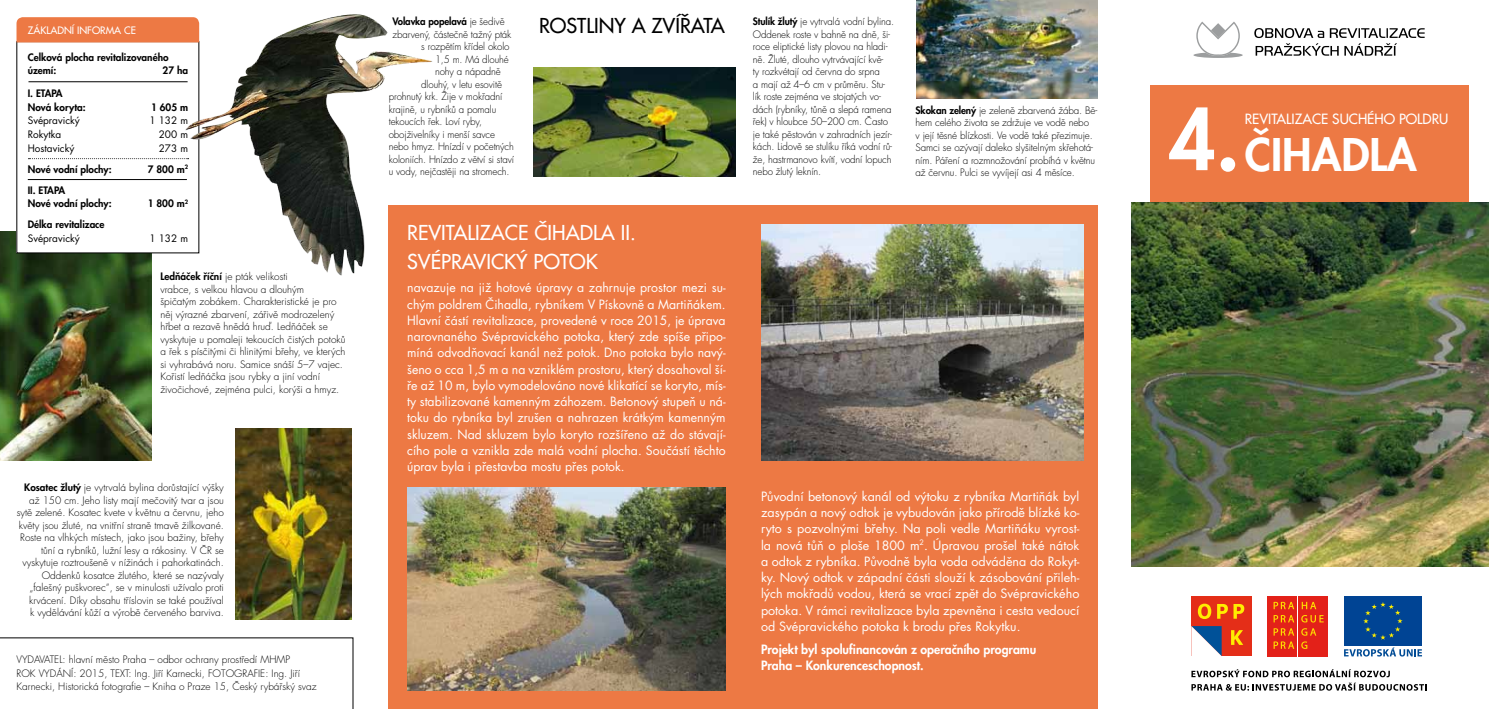
<style>
.page{position:relative;width:1489px;height:709px;background:#fff}
.page>*{position:absolute;margin:0;border:0;box-sizing:border-box;transform-origin:0 0}
.t1{font:800 81.62px "Futura CE";color:#fff}
.t2{font:800 43.75px "Futura CE";color:#fff}
.t3{font:20px/28.8px "Futura CE";color:#fff}
.t4{font:20px "Futura CE";color:#000}
.t5{font:13.75px "Futura CE";color:#fff}
.t6{font:12.5px/16.2px "Futura CE";color:#fff;text-align:justify}
.t7{font:800 12.5px/16.2px "Futura CE";color:#fff}
.t8{font:300 10px/12.5px "Futura CE";color:#000}
.t9{font:800 10px/13.8px "Futura CE";color:#000}
.t10{font:10px "Futura CE";color:#000}
.t11{font:10px "Futura CE";color:#fff}
.s1{font-weight:800}
.s2{font-weight:300}
</style>
<div class="page">
<div style="left:389px;top:205px;width:708px;height:504px;background:#ed7944"></div>
<img style="left:235px;top:428px;width:116px;height:192px">
<img style="left:761px;top:224px;width:322px;height:236px">
<img style="left:533px;top:67px;width:202px;height:110px">
<img style="left:0;top:231px;width:152px;height:230px">
<img style="left:916px;top:0;width:181px;height:99px">
<div style="left:1149px;top:85px;width:318px;height:454px;background:#ed7944"></div>
<img style="left:1131px;top:202px;width:357px;height:364px">
<svg style="left:1254px;top:28px;width:170px;height:28px"></svg>
<svg style="left:1193px;top:22px;width:49px;height:36px"></svg>
<div style="left:17px;top:42px;width:182px;height:211px;background:#fff"></div>
<div style="left:17px;top:17px;width:156px;height:25px;background:#ed7944"></div>
<hr style="left:28px;top:81px;width:160px;height:1px;background:#000">
<svg style="left:28px;top:158px;width:145px;height:1px"></svg>
<hr style="left:28px;top:179px;width:159px;height:1px;background:#000">
<img style="left:173px;top:14px;width:260px;height:270px">
<img style="left:408px;top:487px;width:317px;height:203px">
<div style="left:1191px;top:596px;width:60px;height:60px;background:#e42e18"></div>
<svg style="left:1191px;top:626px;width:30px;height:30px"></svg>
<svg style="left:1197px;top:603px;width:47px;height:16px"></svg>
<svg style="left:1231px;top:630px;width:12px;height:15px"></svg>
<div style="left:1344px;top:596px;width:77px;height:50px;background:#004494"></div>
<svg style="left:1363px;top:602px;width:39px;height:37px"></svg>
<svg style="left:1344px;top:647px;width:77px;height:9px"></svg>
<div style="left:1267px;top:596px;width:30px;height:60px;background:#e32119"></div>
<div style="left:1298px;top:596px;width:29px;height:60px;background:#e32119"></div>
<svg style="left:1273px;top:602px;width:21px;height:7px"></svg>
<svg style="left:1301px;top:602px;width:15px;height:7px"></svg>
<svg style="left:1273px;top:615px;width:21px;height:7px"></svg>
<svg style="left:1301px;top:615px;width:22px;height:7px"></svg>
<svg style="left:1273px;top:628px;width:21px;height:7px"></svg>
<svg style="left:1301px;top:628px;width:15px;height:7px"></svg>
<svg style="left:1273px;top:641px;width:21px;height:8px"></svg>
<svg style="left:1301px;top:641px;width:6px;height:8px"></svg>
<svg style="left:1191px;top:669px;width:235px;height:21px"></svg>
<svg style="left:0;top:637px;width:353px;height:72px"></svg>
<p class="t11" style="left:28px;top:25px;width:110px">ZÁKLADNÍ INFORMA CE</p>
<p class="t9" style="left:28px;top:50px;width:142px">Celková plocha revitalizovaného území:</p>
<p class="t9" style="left:162px;top:64px;width:27px">27 ha</p>
<p class="t9" style="left:28px;top:86px;width:59px">I. ETAPA<br>Nová koryta:</p>
<p class="t9" style="left:151px;top:100px;width:38px">1 605 m</p>
<p class="t10" style="left:28px;top:115px;width:53px">Svépravický</p>
<p class="t10" style="left:149px;top:115px;width:40px">1 132 m</p>
<p class="t10" style="left:28px;top:128px;width:35px">Rokytka</p>
<p class="t10" style="left:159px;top:128px;width:31px">200 m</p>
<p class="t10" style="left:28px;top:142px;width:48px">Hostavický</p>
<p class="t10" style="left:159px;top:142px;width:31px">273 m</p>
<p class="t9" style="left:28px;top:162px;width:85px">Nové vodní plochy:</p>
<p class="t9" style="left:148px;top:162px;width:42px">7 800 m<sup>2</sup></p>
<p class="t9" style="left:28px;top:183px;width:85px">II. ETAPA<br>Nové vodní plochy:</p>
<p class="t9" style="left:148px;top:197px;width:42px">1 800 m<sup>2</sup></p>
<p class="t9" style="left:28px;top:217px;width:78px">Délka revitalizace</p>
<p class="t10" style="left:28px;top:232px;width:53px">Svépravický</p>
<p class="t10" style="left:149px;top:232px;width:40px">1 132 m</p>
<p class="t8" style="left:160px;top:270px;width:186px"><span class="s1">Ledňáček říční</span> je pták velikosti<br>vrabce, s velkou hlavou a dlouhým<br>špičatým zobákem. Charakteristické je pro něj výrazné zbarvení, zářivě modrozelený hřbet a rezavě hnědá hruď. Ledňáček se vyskytuje u pomaleji tekoucích čistých potoků a řek s písčitými či hlinitými břehy, ve kterých si vyhrabává noru. Samice snáší 5–7 vajec.<br>Kořistí ledňáčka jsou rybky a jiní vodní živočichové, zejména pulci, korýši a hmyz.</p>
<p class="t8" style="left:17px;top:482px;width:209px;text-align:right"><span class="s1">Kosatec žlutý</span> je vytrvalá bylina dorůstající výšky až 150 cm. Jeho listy mají mečovitý tvar a jsou sytě zelené. Kosatec kvete v květnu a červnu, jeho květy jsou žluté, na vnitřní straně tmavě žilkované.<br>Roste na vlhkých místech, jako jsou bažiny, břehy tůní a rybníků, lužní lesy a rákosiny. V ČR se vyskytuje roztroušeně v nížinách i pahorkatinách.<br>Oddenků kosatce žlutého, které se nazývaly „falešný puškvorec“, se v minulosti užívalo proti krvácení. Díky obsahu tříslovin se také používal<br>k vydělávání kůží a výrobě červeného barviva.</p>
<p class="t8" style="left:17px;top:652px;width:285px;line-height:14.2px">VYDAVATEL: hlavní město Praha – odbor ochrany prostředí MHMP<br>ROK VYDÁNÍ: 2015, TEXT: Ing. Jiří Karnecki, FOTOGRAFIE: Ing. Jiří</p>
<p class="t8" style="left:17px;top:680px;width:301px">Karnecki, Historická fotografie – Kniha o Praze 15, Český rybářský svaz</p>
<p class="t9" style="left:392px;top:14px;width:114px">Volavka popelavá <span class="s2">je šedivě</span></p>
<p class="t8" style="left:392px;top:28px;width:120px">zbarvený, částečně tažný pták</p>
<p class="t8" style="left:421px;top:41px;width:90px">s rozpětím křídel okolo</p>
<p class="t8" style="left:435px;top:53px;width:75px">1,5 m. Má dlouhé</p>
<p class="t8" style="left:435px;top:66px;width:67px">nohy a nápadně</p>
<p class="t8" style="left:421px;top:78px;width:82px">dlouhý, v letu esovitě</p>
<p class="t8" style="left:389px;top:91px;width:115px">prohnutý krk. Žije v mokřadní</p>
<p class="t8" style="left:389px;top:103px;width:109px">krajině, u rybníků a pomalu</p>
<p class="t8" style="left:389px;top:116px;width:95px">tekoucích řek. Loví ryby,</p>
<p class="t8" style="left:389px;top:128px;width:108px">obojživelníky i menší savce</p>
<p class="t8" style="left:389px;top:141px;width:127px">nebo hmyz. Hnízdí v početných</p>
<p class="t8" style="left:389px;top:153px;width:127px">koloniích. Hnízdo z větví si staví</p>
<p class="t8" style="left:389px;top:166px;width:122px">u vody, nejčastěji na stromech.</p>
<h3 class="t4" style="left:539px;top:13px;width:187px">ROSTLINY A ZVÍŘATA</h3>
<h3 class="t3" style="left:407px;top:219px;width:230px">REVITALIZACE ČIHADLA II.<br>SVÉPRAVICKÝ POTOK</h3>
<p class="t6" style="left:407px;top:280px;width:320px">navazuje na již hotové úpravy a zahrnuje prostor mezi su&shy;chým poldrem Čihadla, rybníkem V Pískovně a Martiňákem.<br>Hlavní částí revitalizace, provedené v roce 2015, je úprava narovnaného Svépravického potoka, který zde spíše připo&shy;míná odvodňovací kanál než potok. Dno potoka bylo navý&shy;šeno o cca 1,5 m a na vzniklém prostoru, který dosahoval ší&shy;ře až 10 m, bylo vymodelováno nové klikatící se koryto, mís&shy;ty stabilizované kamenným záhozem. Betonový stupeň u ná&shy;toku do rybníka byl zrušen a nahrazen krátkým kamenným skluzem. Nad skluzem bylo koryto rozšířeno až do stávají&shy;cího pole a vznikla zde malá vodní plocha. Součástí těchto úprav byla i přestavba mostu přes potok.</p>
<p class="t8" style="left:753px;top:16px;width:143px"><span class="s1">Stulík žlutý</span> je vytrvalá vodní bylina.<br>Oddenek roste v bahně na dně, ši&shy;roce eliptické listy plovou na hladi&shy;ně. Žluté, dlouho vytrvávající kvě-<br>ty rozkvétají od června do srpna<br>a mají až 4–6 cm v průměru. Stu&shy;lík roste zejména ve stojatých vo&shy;dách (rybníky, tůně a slepá ramena řek) v hloubce 50–200 cm. Často je také pěstován v zahradních jezír&shy;kách. Lidově se stulíku říká vodní rů&shy;že, hastrmanovo kvítí, vodní lopuch nebo žlutý leknín.</p>
<p class="t8" style="left:915px;top:104px;width:183px"><span class="s1">Skokan zelený</span> je zeleně zbarvená žába. Bě&shy;hem celého života se zdržuje ve vodě nebo<br>v její těsné blízkosti. Ve vodě také přezimuje.<br>Samci se ozývají daleko slyšitelným skřehotá&shy;ním. Páření a rozmnožování probíhá v květnu až červnu. Pulci se vyvíjejí asi 4 měsíce.</p>
<p class="t6" style="left:761px;top:488px;width:320px">Původní betonový kanál od výtoku z rybníka Martiňák byl zasypán a nový odtok je vybudován jako přírodě blízké ko&shy;ryto s pozvolnými břehy. Na poli vedle Martiňáku vyrost&shy;la nová tůň o ploše 1800 m<sup>2</sup>. Úpravou prošel také nátok a odtok z rybníka. Původně byla voda odváděna do Rokyt&shy;ky. Nový odtok v západní části slouží k zásobování přileh&shy;lých mokřadů vodou, která se vrací zpět do Svépravického potoka. V rámci revitalizace byla zpevněna i cesta vedoucí od Svépravického potoka k brodu přes Rokytku.</p>
<p class="t7" style="left:761px;top:641px;width:277px">Projekt byl spolufinancován z operačního programu<br>Praha – Konkurenceschopnost.</p>
<h1 class="t1" style="left:1168px;top:87px;width:72px">4.</h1>
<h3 class="t5" style="left:1244px;top:110px;width:205px">REVITALIZACE SUCHÉHO POLDRU</h3>
<h2 class="t2" style="left:1244px;top:127px;width:173px">ČIHADLA</h2>
</div>
